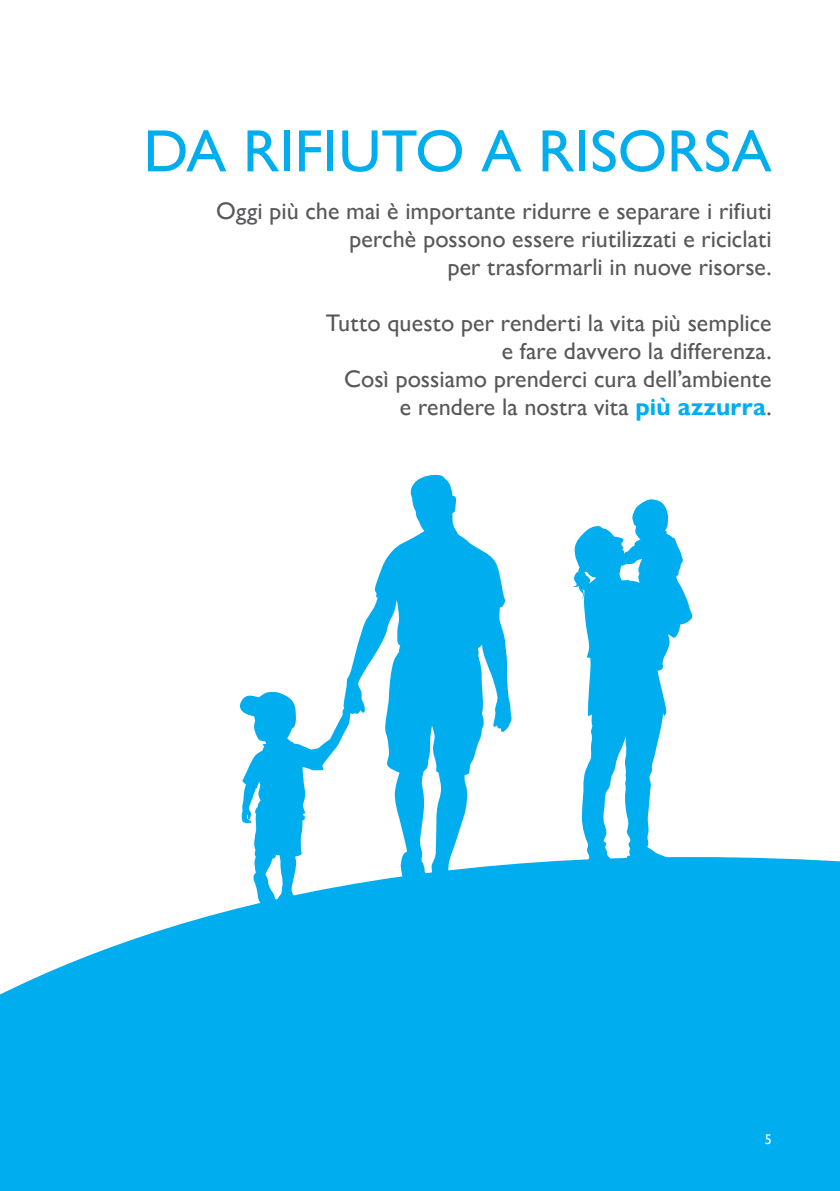
<style>
.page{position:relative;width:840px;height:1191px;background:#fff}
.page>*{position:absolute;margin:0;border:0;box-sizing:border-box;transform-origin:0 0}
.t1{font:500 60px "Gill Sans Nova";color:#00aeef}
.t2{font:500 24px/28px "Gill Sans Nova";color:#57585a;text-align:right}
.t3{font:500 14px "Gill Sans Nova";color:#fff}
.s1{font-weight:700;color:#00aeef}
</style>
<div class="page">
<svg style="left:0;top:857px;width:839px;height:334px;background:#15b4f0"></svg>
<svg style="left:572px;top:499px;width:120px;height:375px"></svg>
<svg style="left:374px;top:474px;width:131px;height:424px;fill:#00aeef"></svg>
<svg style="left:480px;top:606px;width:31px;height:127px"></svg>
<svg style="left:238px;top:596px;width:158px;height:310px"></svg>
<h1 class="t1" style="left:143px;top:114px;width:629px">DA RIFIUTO A RISORSA</h1>
<p class="t2" style="left:216px;top:197px;width:556px">Oggi più che mai è importante ridurre e separare i rifiuti perchè possono essere riutilizzati e riciclati<br>per trasformarli in nuove risorse.</p>
<p class="t2" style="left:325px;top:309px;width:447px">Tutto questo per renderti la vita più semplice e fare davvero la differenza.<br>Così possiamo prenderci cura dell’ambiente<br>e rendere la nostra vita <span class="s1">più azzurra</span>.</p>
<p class="t3" style="left:764px;top:1131px;width:8px">5</p>
</div>
